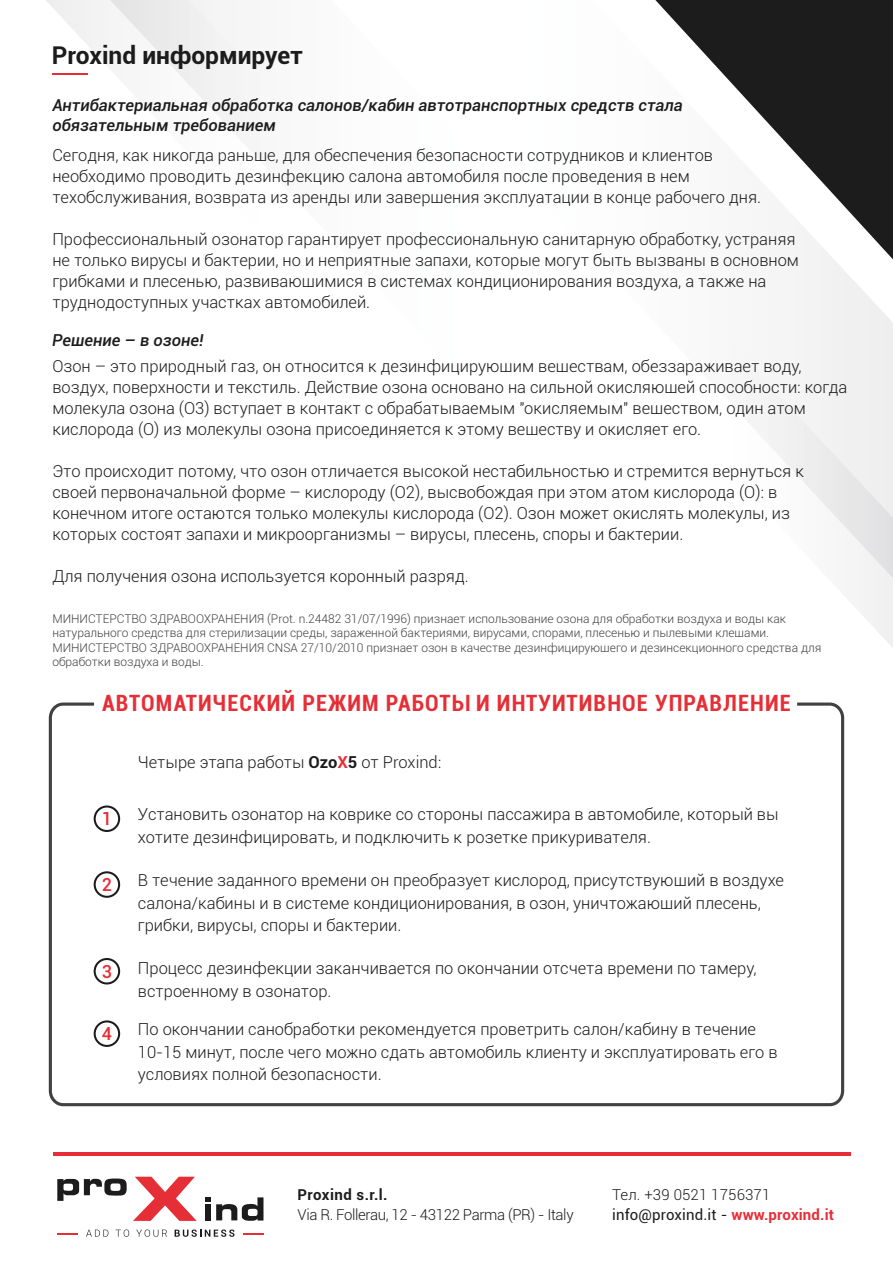
<style>
.page{position:relative;width:893px;height:1263px;background:#fff}
.page>*{position:absolute;margin:0;border:0;box-sizing:border-box;transform-origin:0 0}
.t1{font:700 24.45px "Roboto";color:#1c1c1c}
.t2{font:700 condensed 22.5px "Roboto";letter-spacing:.05em;color:#e62e36}
.t3{font:500 18px "Roboto";color:#e62e36}
.t4{font:300 16.5px/21px "Roboto";color:#1c1c1c}
.t5{font:italic 500 16.5px/19.8px "Roboto";color:#1c1c1c}
.t6{font:300 15px/19.5px "Roboto";letter-spacing:.01em;color:#1c1c1c}
.t7{font:300 15px "Roboto";letter-spacing:-.025em;color:#1c1c1c}
.t8{font:700 15px "Roboto";letter-spacing:.03em;color:#1c1c1c}
.t9{font:300 12px/14.4px "Roboto";color:#414141}
.s1{font-weight:700}
.s2{font-weight:700;color:#e62e36}
.s3{font-weight:400}
</style>
<div class="page">
<svg style="left:706px;top:0;width:187px;height:318px"></svg>
<svg style="left:747px;top:318px;width:146px;height:330px"></svg>
<svg style="left:655px;top:0;width:51px;height:55px"></svg>
<svg style="left:46px;top:0;width:204px;height:149px"></svg>
<hr style="left:53px;top:1152px;width:797px;height:3px;background:#e62e36">
<hr style="left:52px;top:73px;width:36px;height:2px;background:#e62e36">
<div style="left:49px;top:702px;width:795px;height:404px;border:3px solid #414141;border-radius:13px"></div>
<svg style="left:94px;top:805px;width:26px;height:27px"></svg>
<svg style="left:94px;top:871px;width:26px;height:27px"></svg>
<svg style="left:94px;top:1020px;width:26px;height:27px"></svg>
<svg style="left:94px;top:958px;width:26px;height:26px"></svg>
<svg style="left:58px;top:1233px;width:20px;height:1px"></svg>
<svg style="left:243px;top:1233px;width:21px;height:1px"></svg>
<svg style="left:86px;top:1229px;width:22px;height:8px"></svg>
<svg style="left:115px;top:1229px;width:14px;height:8px"></svg>
<svg style="left:136px;top:1229px;width:31px;height:8px"></svg>
<svg style="left:175px;top:1229px;width:59px;height:8px"></svg>
<svg style="left:57px;top:1178px;width:70px;height:23px"></svg>
<svg style="left:133px;top:1177px;width:64px;height:44px"></svg>
<svg style="left:205px;top:1197px;width:58px;height:24px"></svg>
<h1 class="t1" style="left:52px;top:38px;width:253px">Proxind информирует</h1>
<p class="t5" style="left:52px;top:95px;width:632px">Антибактериальная обработка салонов/кабин автотранспортных средств стала обязательным требованием</p>
<p class="t4" style="left:52px;top:144px;width:710px">Сегодня, как никогда раньше, для обеспечения безопасности сотрудников и клиентов необходимо проводить дезинфекцию салона автомобиля после проведения в нем техобслуживания, возврата из аренды или завершения эксплуатации в конце рабочего дня.</p>
<p class="t4" style="left:52px;top:228px;width:748px">Профессиональный озонатор гарантирует профессиональную санитарную обработку, устраняя не только вирусы и бактерии, но и неприятные запахи, которые могут быть вызваны в основном грибками и плесенью, развивающимися в системах кондиционирования воздуха, а также на труднодоступных участках автомобилей.</p>
<p class="t5" style="left:52px;top:329px;width:153px">Решение – в озоне!</p>
<p class="t4" style="left:52px;top:355px;width:796px">Озон – это природный газ, он относится к дезинфицирующим веществам, обеззараживает воду, воздух, поверхности и текстиль. Действие озона основано на сильной окисляющей способности: когда молекула озона (O3) вступает в контакт с обрабатываемым "окисляемым" веществом, один атом кислорода (O) из молекулы озона присоединяется к этому веществу и окисляет его.</p>
<p class="t4" style="left:52px;top:460px;width:753px">Это происходит потому, что озон отличается высокой нестабильностью и стремится вернуться к своей первоначальной форме – кислороду (O2), высвобождая при этом атом кислорода (O): в конечном итоге остаются только молекулы кислорода (O2). Озон может окислять молекулы, из которых состоят запахи и микроорганизмы – вирусы, плесень, споры и бактерии.</p>
<p class="t4" style="left:52px;top:565px;width:418px">Для получения озона используется коронный разряд.</p>
<p class="t9" style="left:52px;top:611px;width:770px">МИНИСТЕРСТВО ЗДРАВООХРАНЕНИЯ (Prot. n.24482 31/07/1996) признает использование озона для обработки воздуха и воды как натурального средства для стерилизации среды, зараженной бактериями, вирусами, спорами, плесенью и пылевыми клещами.<br>МИНИСТЕРСТВО ЗДРАВООХРАНЕНИЯ CNSA 27/10/2010 признает озон в качестве дезинфицирующего и дезинсекционного средства для обработки воздуха и воды.</p>
<h2 class="t2" style="left:102px;top:688px;width:690px">АВТОМАТИЧЕСКИЙ РЕЖИМ РАБОТЫ И ИНТУИТИВНОЕ УПРАВЛЕНИЕ</h2>
<p class="t3" style="left:102px;top:806px;width:12px">1</p>
<p class="t4" style="left:138px;top:751px;width:305px">Четыре этапа работы <span class="s1">Ozo</span><span class="s2">X</span><span class="s1">5</span> от Proxind:</p>
<p class="t4" style="left:138px;top:803px;width:642px;line-height:22.5px">Установить озонатор на коврике со стороны пассажира в автомобиле, который вы хотите дезинфицировать, и подключить к розетке прикуривателя.</p>
<p class="t3" style="left:102px;top:872px;width:12px">2</p>
<p class="t4" style="left:138px;top:868px;width:648px;line-height:22.5px">В течение заданного времени он преобразует кислород, присутствующий в воздухе салона/кабины и в системе кондиционирования, в озон, уничтожающий плесень, грибки, вирусы, споры и бактерии.</p>
<p class="t3" style="left:102px;top:959px;width:12px">3</p>
<p class="t4" style="left:138px;top:956px;width:620px;line-height:22.5px">Процесс дезинфекции заканчивается по окончании отсчета времени по тамеру, встроенному в озонатор.</p>
<p class="t3" style="left:102px;top:1021px;width:12px">4</p>
<p class="t4" style="left:138px;top:1018px;width:641px;line-height:22.5px">По окончании санобработки рекомендуется проветрить салон/кабину в течение<br>10-15 минут, после чего можно сдать автомобиль клиенту и эксплуатировать его в условиях полной безопасности.</p>
<p class="t8" style="left:298px;top:1184px;width:92px">Proxind s.r.l.</p>
<p class="t7" style="left:298px;top:1204px;width:278px">Via R. Follerau, 12 - 43122 Parma (PR) - Italy</p>
<p class="t6" style="left:612px;top:1185px;width:223px">Тел. +39 0521 1756371 <span class="s3">info@proxind.it -</span> <span class="s2">www.proxind.it</span></p>
</div>
